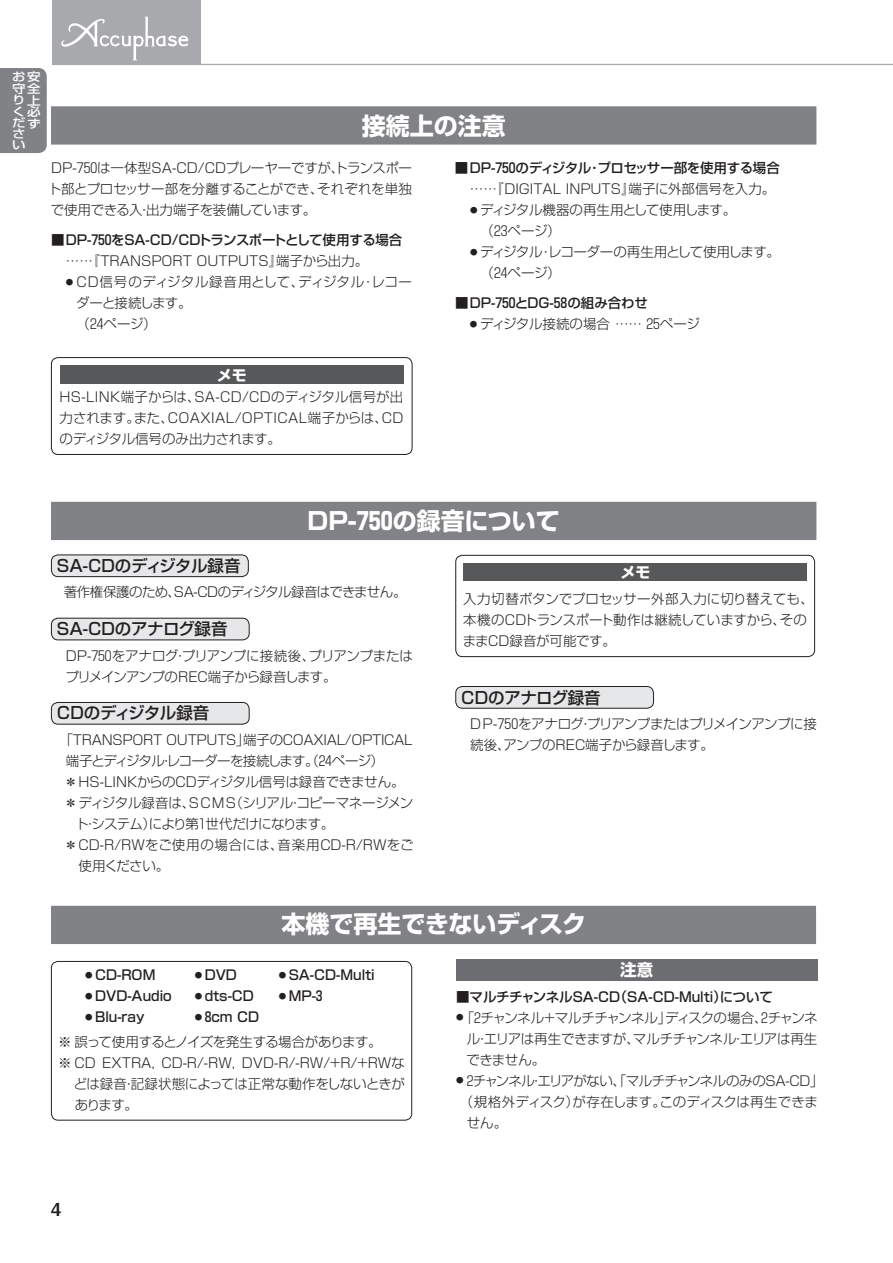
<style>
.page{position:relative;width:893px;height:1263px;background:#fff}
.page>*{position:absolute;margin:0;border:0;box-sizing:border-box;transform-origin:0 0}
.t1{font:700 24px "Shin Go Pro";color:#fff}
.t2{font:18px "Midashi Go Pro MB31";color:#231f20}
.t3{font:500 16.5px "Shin Go Pro";letter-spacing:-.02em;color:#231f20}
.t4{font:700 16.5px "Shin Go Pro";color:#fff}
.t5{font:700 15px "Shin Go Pro";color:#fff}
.t6{font:300 13.5px/21px "Shin Go Pro";letter-spacing:-.02em;color:#231f20;text-align:justify}
.t7{font:500 13.5px "Shin Go Pro";color:#231f20}
.t8{font:300 13.5px/21px "Shin Go Pro";color:#231f20}
.t9{font:300 13.5px/25.2px "Shin Go Pro";letter-spacing:-.05em;color:#231f20}
.t10{font:500 13.5px "Shin Go Pro";letter-spacing:-.03em;color:#231f20}
.t11{font:300 13.5px "Shin Go Pro";letter-spacing:-.055em;color:#231f20}
.t12{font:300 13.5px/21px "Shin Go Pro";letter-spacing:-.04em;color:#231f20}
.t13{font:300 13.5px "Shin Go Pro";letter-spacing:.025em;color:#231f20}
.t14{font:300 13.5px "Shin Go Pro";letter-spacing:-.045em;color:#231f20}
.t15{font:500 11.55px/11.2px "Shin Go Pro";color:#fff;scale:1.16 1}
.s1{font-weight:500}
</style>
<div class="page">
<svg style="left:201px;top:63px;width:692px;height:2px"></svg>
<div style="left:52px;top:0;width:149px;height:65px;background:#a8a9ad"></div>
<svg style="left:61px;top:17px;width:127px;height:43px"></svg>
<div style="left:52px;top:107px;width:763px;height:36px;background:#808285"></div>
<div style="left:51px;top:106px;width:765px;height:39px;border:2px solid #808285"></div>
<div style="left:52px;top:503px;width:763px;height:36px;background:#808285"></div>
<div style="left:51px;top:502px;width:765px;height:38px;border:2px solid #808285"></div>
<div style="left:52px;top:907px;width:763px;height:36px;background:#808285"></div>
<div style="left:51px;top:906px;width:765px;height:38px;border:2px solid #808285"></div>
<div style="left:51px;top:555px;width:197px;height:22px;background:#e6e7e9;border-radius:7px"></div>
<div style="left:51px;top:554px;width:198px;height:23px;border:1px solid #231f20;border-radius:7px"></div>
<div style="left:51px;top:618px;width:198px;height:22px;background:#e6e7e9;border-radius:7px"></div>
<div style="left:51px;top:618px;width:199px;height:22px;border:1px solid #231f20;border-radius:7px"></div>
<div style="left:51px;top:702px;width:198px;height:22px;background:#e6e7e9;border-radius:7px"></div>
<div style="left:51px;top:702px;width:199px;height:22px;border:1px solid #231f20;border-radius:7px"></div>
<div style="left:456px;top:686px;width:197px;height:22px;background:#e6e7e9;border-radius:7px"></div>
<div style="left:455px;top:686px;width:199px;height:23px;border:1px solid #231f20;border-radius:7px"></div>
<div style="left:51px;top:961px;width:361px;height:159px;border:1px solid #231f20;border-radius:7px"></div>
<div style="left:456px;top:959px;width:361px;height:22px;background:#6c6d70"></div>
<div style="left:51px;top:357px;width:361px;height:98px;border:1px solid #231f20;border-radius:7px"></div>
<div style="left:60px;top:366px;width:344px;height:18px;background:#57585a"></div>
<div style="left:455px;top:555px;width:360px;height:102px;border:1px solid #231f20;border-radius:7px"></div>
<div style="left:463px;top:563px;width:344px;height:17px;background:#57585a"></div>
<div style="left:0;top:68px;width:47px;height:85px;background:#808285"></div>
<p class="t15" style="left:12px;top:70px;width:26px">お安守全り上く必だずさ<br>い</p>
<h1 class="t1" style="left:362px;top:106px;width:145px">接続上の注意</h1>
<p class="t6" style="left:48px;top:156px;width:365px">DP-750は一体型SA-CD/CDプレーヤーですが、トランスポート部とプロセッサー部を分離することができ、それぞれを単独で使用できる入・出力端子を装備しています。</p>
<p class="t10" style="left:51px;top:229px;width:353px">■DP-750をSA-CD/CDトランスポートとして使用する場合</p>
<p class="t8" style="left:66px;top:249px;width:304px">……『TRANSPORT OUTPUTS』端子から出力。</p>
<p class="t8" style="left:76px;top:270px;width:338px;text-indent:-10px"><sup>●</sup> CD信号のディジタル録音用として、ディジタル･レコーダーと接続します。<br>（24ページ）</p>
<p class="t10" style="left:455px;top:157px;width:326px">■DP-750のディジタル･プロセッサー部を使用する場合</p>
<p class="t8" style="left:470px;top:177px;width:307px">……『DIGITAL INPUTS』端子に外部信号を入力。</p>
<p class="t6" style="left:480px;top:198px;width:257px;text-indent:-10px"><sup>●</sup> ディジタル機器の再生用として使用します。（23ページ）</p>
<p class="t6" style="left:480px;top:240px;width:301px;text-indent:-10px"><sup>●</sup> ディジタル･レコーダーの再生用として使用します。（24ページ）</p>
<p class="t7" style="left:455px;top:292px;width:195px">■DP-75０とDG-5８の組み合わせ</p>
<p class="t6" style="left:470px;top:312px;width:231px"><sup>●</sup> ディジタル接続の場合 …… 25ページ</p>
<p class="t5" style="left:217px;top:363px;width:31px">メモ</p>
<p class="t6" style="left:60px;top:385px;width:345px">HS-LINK端子からは、SA-CD/CDのディジタル信号が出力されます。また、COAXIAL/OPTICAL端子からは、CDのディジタル信号のみ出力されます。</p>
<h1 class="t1" style="left:307px;top:502px;width:254px">DP-75０の録音について</h1>
<p class="t3" style="left:57px;top:552px;width:185px">SA-CDのディジタル録音</p>
<p class="t14" style="left:64px;top:581px;width:344px">著作権保護のため、SA-CDのディジタル録音はできません。</p>
<p class="t3" style="left:57px;top:615px;width:172px">SA-CDのアナログ録音</p>
<p class="t6" style="left:65px;top:643px;width:349px">DP-750をアナログ・プリアンプに接続後、プリアンプまたはプリメインアンプのREC端子から録音します。</p>
<p class="t3" style="left:57px;top:700px;width:154px">CDのディジタル録音</p>
<p class="t6" style="left:60px;top:728px;width:355px">「TRANSPORT OUTPUTS」端子のCOAXIAL/OPTICAL</p>
<p class="t11" style="left:66px;top:750px;width:320px">端子とディジタル・レコーダーを接続します。（24ページ）</p>
<p class="t6" style="left:64px;top:770px;width:342px">＊ HS-LINKからのCDディジタル信号は録音できません。</p>
<p class="t6" style="left:64px;top:791px;width:351px">＊ ディジタル録音は、SCMS（シリアル・コピーマネージメン</p>
<p class="t11" style="left:76px;top:813px;width:260px">ト・システム）により第1 世代だけになります。</p>
<p class="t13" style="left:64px;top:834px;width:351px">＊ CD-R/RWをご使用の場合には、音楽用CD-R/RWをご</p>
<p class="t6" style="left:79px;top:854px;width:92px">使用ください。</p>
<p class="t5" style="left:620px;top:560px;width:31px">メモ</p>
<p class="t6" style="left:463px;top:586px;width:353px;text-align:left">入力切替ボタンでプロセッサー外部入力に切り替えても、本機のCDトランスポート動作は継続していますから、そのままCD録音が可能です。</p>
<p class="t3" style="left:461px;top:684px;width:141px">CDのアナログ録音</p>
<p class="t12" style="left:470px;top:712px;width:348px">DP-750をアナログ・プリアンプまたはプリメインアンプに接続後、アンプのREC端子から録音します。</p>
<h1 class="t1" style="left:282px;top:905px;width:306px">本機で再生できないディスク</h1>
<p class="t7" style="left:85px;top:964px;width:72px"><sup>●</sup> CD-ROM</p>
<p class="t7" style="left:195px;top:964px;width:44px"><sup>●</sup> DVD</p>
<p class="t7" style="left:279px;top:964px;width:97px"><sup>●</sup> SA-CD-Multi</p>
<p class="t7" style="left:85px;top:985px;width:88px"><sup>●</sup> DVD-Audio</p>
<p class="t7" style="left:195px;top:985px;width:61px"><sup>●</sup> dts-CD</p>
<p class="t7" style="left:279px;top:985px;width:45px"><sup>●</sup> MP-３</p>
<p class="t7" style="left:85px;top:1006px;width:61px"><sup>●</sup> Blu-ray</p>
<p class="t9" style="left:58px;top:1003px;width:325px;text-indent:137px"><sup>●</sup> <span class="s1">8cm CD<br></span>※ 誤って使用するとノイズを発生する場合があります。</p>
<p class="t6" style="left:74px;top:1051px;width:332px;text-indent:-16px">※ CD EXTRA, CD-R/-RW, DVD-R/-RW/+R/+RWなどは録音・記録状態によっては正常な動作をしないときがあります。</p>
<p class="t4" style="left:620px;top:957px;width:34px">注意</p>
<p class="t7" style="left:456px;top:985px;width:318px">■マルチチャンネルSA-CD（SA-CD-Multi）について</p>
<p class="t6" style="left:466px;top:1005px;width:353px;text-indent:-10px"><sup>●</sup> 「２チャンネル＋マルチチャンネル」ディスクの場合、２チャンネル・エリアは再生できますが、マルチチャンネル・エリアは再生できません。</p>
<p class="t9" style="left:456px;top:1066px;width:369px"><sup>●</sup> ２チャンネル・エリアがない、「マルチチャンネルのみのSA-CD」</p>
<p class="t6" style="left:460px;top:1089px;width:360px">（規格外ディスク）が存在します。このディスクは再生できま</p>
<p class="t6" style="left:467px;top:1110px;width:42px">せん。</p>
<h2 class="t2" style="left:51px;top:1195px;width:12px">4</h2>
</div>
